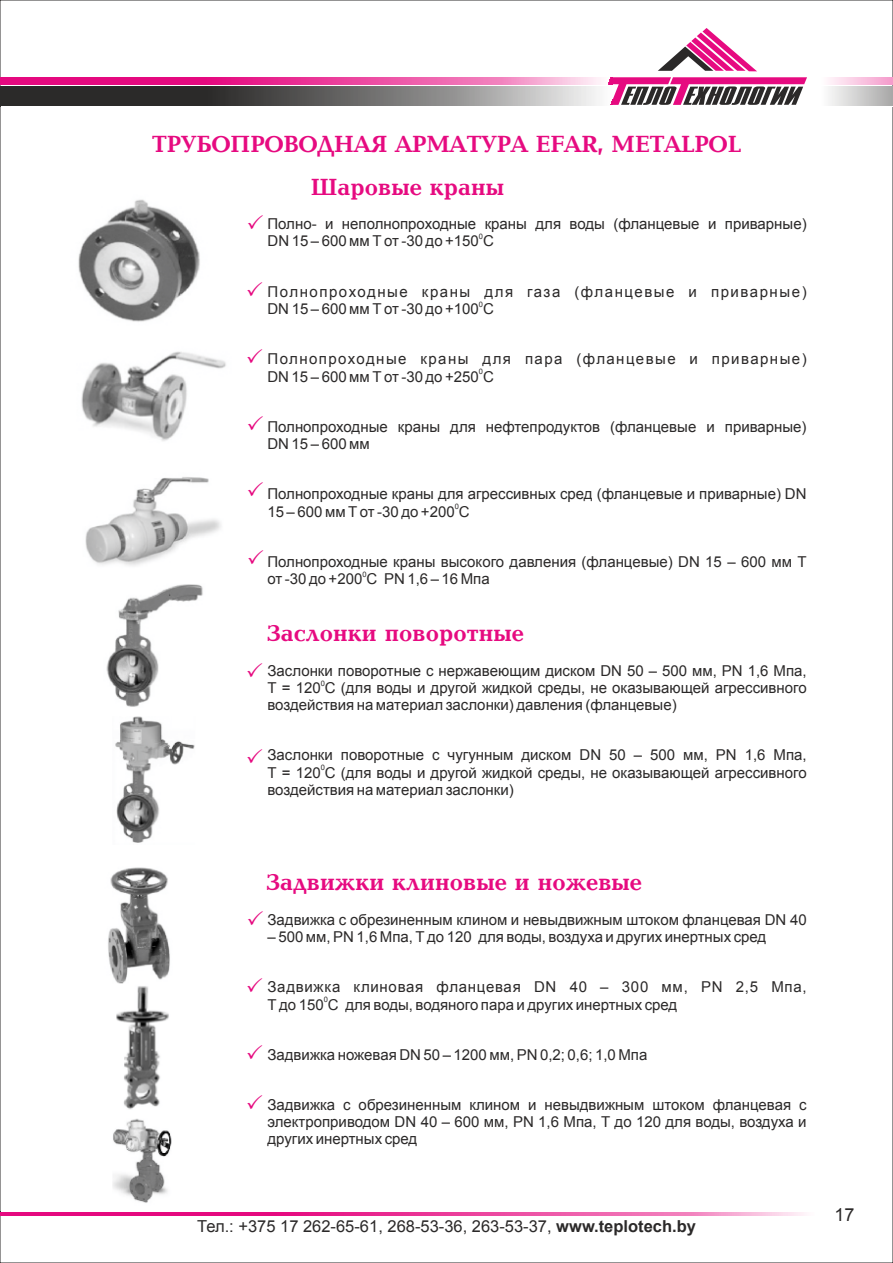
<style>
.page{position:relative;width:893px;height:1263px;background:#fff}
.page>*{position:absolute;margin:0;border:0;box-sizing:border-box;transform-origin:0 0}
.t1{font:700 22.5px/42.9px "Baltica";color:#e60a80}
.t2{font:18px "Arial";color:#2b2929}
.t3{font:16.5px "Arial";color:#2b2929}
.t4{font:15px/16.8px "Arial";color:#2b2929}
.t5{font:15px "Arial";letter-spacing:.105em;color:#2b2929}
.t6{font:15px "Arial";letter-spacing:.095em;color:#2b2929}
.t7{font:15px "Arial";letter-spacing:.05em;color:#2b2929}
.t8{font:7.5px "Arial";color:#2b2929}
.s1{font-weight:700}
</style>
<div class="page">
<svg style="left:608px;top:77px;width:199px;height:28px"></svg>
<svg style="left:658px;top:28px;width:99px;height:43px"></svg>
<img style="left:0;top:86px;width:612px;height:20px">
<img style="left:0;top:77px;width:612px;height:7px">
<img style="left:0;top:1212px;width:805px;height:3px">
<img style="left:78px;top:199px;width:148px;height:367px">
<img style="left:106px;top:584px;width:97px;height:619px">
<h1 class="t1" style="left:311px;top:125px;width:432px;text-indent:-159px">ТРУБОПРОВОДНАЯ АРМАТУРА EFAR, METALPOL<br>Шаровые краны</h1>
<p class="t4" style="left:267px;top:217px;width:541px">Полно- и неполнопроходные краны для воды (фланцевые и приварные)</p>
<p class="t8" style="left:479px;top:233px;width:6px">0</p>
<p class="t4" style="left:267px;top:234px;width:228px">DN 15 – 600 мм Т от -30 до +150 С</p>
<p class="t5" style="left:267px;top:286px;width:541px">Полнопроходные краны для газа (фланцевые и приварные)</p>
<p class="t8" style="left:479px;top:301px;width:6px">0</p>
<p class="t4" style="left:267px;top:302px;width:228px">DN 15 – 600 мм Т от -30 до +100 С</p>
<p class="t6" style="left:267px;top:353px;width:541px">Полнопроходные краны для пара (фланцевые и приварные)</p>
<p class="t8" style="left:479px;top:369px;width:6px">0</p>
<p class="t4" style="left:267px;top:370px;width:228px">DN 15 – 600 мм Т от -30 до +250 С</p>
<p class="t4" style="left:267px;top:420px;width:541px">Полнопроходные краны для нефтепродуктов (фланцевые и приварные)<br>DN 15 – 600 мм</p>
<p class="t4" style="left:267px;top:487px;width:541px">Полнопроходные краны для агрессивных сред (фланцевые и приварные) DN</p>
<p class="t8" style="left:455px;top:504px;width:6px">0</p>
<p class="t4" style="left:267px;top:504px;width:204px">15 – 600 мм Т от -30 до +200 С</p>
<p class="t4" style="left:267px;top:555px;width:541px">Полнопроходные краны высокого давления (фланцевые) DN 15 – 600 мм Т</p>
<p class="t8" style="left:362px;top:571px;width:6px">0</p>
<p class="t4" style="left:267px;top:572px;width:224px">от -30 до +200 С PN 1,6 – 16 Мпа</p>
<h1 class="t1" style="left:267px;top:614px;width:259px">Заслонки поворотные</h1>
<p class="t4" style="left:267px;top:663px;width:541px">Заслонки поворотные с нержавеющим диском DN 50 – 500 мм, PN 1,6 Мпа,</p>
<p class="t8" style="left:321px;top:680px;width:6px">0</p>
<p class="t4" style="left:267px;top:681px;width:541px">Т = 120 С (для воды и другой жидкой среды, не оказывающей агрессивного воздействия на материал заслонки) давления (фланцевые)</p>
<p class="t4" style="left:267px;top:748px;width:541px">Заслонки поворотные с чугунным диском DN 50 – 500 мм, PN 1,6 Мпа,</p>
<p class="t8" style="left:321px;top:765px;width:6px">0</p>
<p class="t4" style="left:267px;top:765px;width:541px">Т = 120 С (для воды и другой жидкой среды, не оказывающей агрессивного воздействия на материал заслонки)</p>
<h1 class="t1" style="left:266px;top:863px;width:377px">Задвижки клиновые и ножевые</h1>
<p class="t4" style="left:267px;top:913px;width:541px">Задвижка с обрезиненным клином и невыдвижным штоком фланцевая DN 40</p>
<p class="t4" style="left:267px;top:930px;width:500px">– 500 мм, PN 1,6 Мпа, Т до 120 для воды, воздуха и других инертных сред</p>
<p class="t7" style="left:267px;top:981px;width:541px">Задвижка клиновая фланцевая DN 40 – 300 мм, PN 2,5 Мпа,</p>
<p class="t8" style="left:324px;top:997px;width:6px">0</p>
<p class="t4" style="left:267px;top:997px;width:411px">Т до 150 С для воды, водяного пара и других инертных сред</p>
<p class="t4" style="left:267px;top:1048px;width:381px">Задвижка ножевая DN 50 – 1200 мм, PN 0,2; 0,6; 1,0 Мпа</p>
<p class="t4" style="left:267px;top:1098px;width:541px;text-align:justify">Задвижка с обрезиненным клином и невыдвижным штоком фланцевая с электроприводом DN 40 – 600 мм, PN 1,6 Мпа, Т до 120 для воды, воздуха и других инертных сред</p>
<p class="t3" style="left:197px;top:1220px;width:500px">Тел.: +375 17 262-65-61, 268-53-36, 263-53-37, <span class="s1">www.teplotech.by</span></p>
<p class="t2" style="left:835px;top:1208px;width:22px">17</p>
</div>
